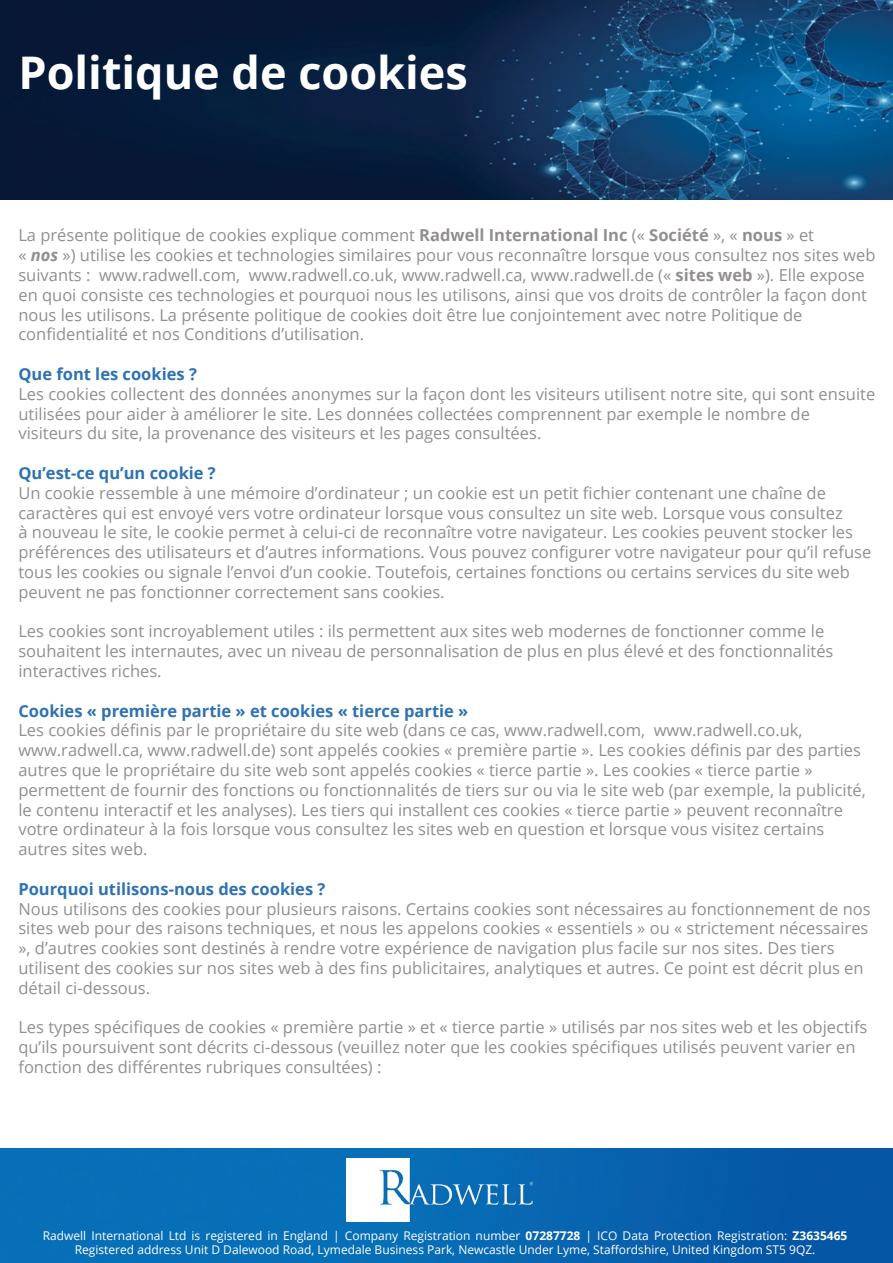
<style>
.page{position:relative;width:893px;height:1263px;background:#fff}
.page>*{position:absolute;margin:0;border:0;box-sizing:border-box;transform-origin:0 0}
.t1{font:700 45px "Open Sans";color:#fff}
.t2{font:16.5px/19.8px "Open Sans";color:#928e8f}
.t3{font:700 16.5px "Open Sans";color:#2d72b3}
.t4{font:12px/14.4px "Open Sans";color:#fff;text-align:center}
.s1{font-weight:700}
.s2{font-weight:700;font-style:italic}
</style>
<div class="page">
<img style="left:0;top:1148px;width:893px;height:115px">
<img style="left:346px;top:1158px;width:186px;height:64px">
<img style="left:0;top:0;width:893px;height:200px">
<h1 class="t1" style="left:18px;top:41px;width:451px">Politique de cookies</h1>
<p class="t2" style="left:18px;top:225px;width:858px">La présente politique de cookies explique comment <span class="s1">Radwell International Inc</span> (« <span class="s1">Société</span> », « <span class="s1">nous</span> » et<br>« <span class="s2">nos</span> ») utilise les cookies et technologies similaires pour vous reconnaître lorsque vous consultez nos sites web suivants : www.radwell.com, www.radwell.co.uk, www.radwell.ca, www.radwell.de (« <span class="s1">sites web</span> »). Elle expose en quoi consiste ces technologies et pourquoi nous les utilisons, ainsi que vos droits de contrôler la façon dont nous les utilisons. La présente politique de cookies doit être lue conjointement avec notre Politique de confidentialité et nos Conditions d’utilisation.</p>
<p class="t3" style="left:18px;top:362px;width:180px">Que font les cookies ?</p>
<p class="t2" style="left:18px;top:383px;width:858px">Les cookies collectent des données anonymes sur la façon dont les visiteurs utilisent notre site, qui sont ensuite utilisées pour aider à améliorer le site. Les données collectées comprennent par exemple le nombre de visiteurs du site, la provenance des visiteurs et les pages consultées.</p>
<p class="t3" style="left:18px;top:461px;width:199px">Qu’est-ce qu’un cookie ?</p>
<p class="t2" style="left:18px;top:482px;width:854px">Un cookie ressemble à une mémoire d’ordinateur ; un cookie est un petit fichier contenant une chaîne de caractères qui est envoyé vers votre ordinateur lorsque vous consultez un site web. Lorsque vous consultez<br>à nouveau le site, le cookie permet à celui-ci de reconnaître votre navigateur. Les cookies peuvent stocker les préférences des utilisateurs et d’autres informations. Vous pouvez configurer votre navigateur pour qu’il refuse tous les cookies ou signale l’envoi d’un cookie. Toutefois, certaines fonctions ou certains services du site web peuvent ne pas fonctionner correctement sans cookies.</p>
<p class="t2" style="left:18px;top:621px;width:816px">Les cookies sont incroyablement utiles : ils permettent aux sites web modernes de fonctionner comme le souhaitent les internautes, avec un niveau de personnalisation de plus en plus élevé et des fonctionnalités interactives riches.</p>
<p class="t3" style="left:18px;top:699px;width:451px">Cookies « première partie » et cookies « tierce partie »</p>
<p class="t2" style="left:18px;top:720px;width:849px">Les cookies définis par le propriétaire du site web (dans ce cas, www.radwell.com, www.radwell.co.uk, www.radwell.ca, www.radwell.de) sont appelés cookies « première partie ». Les cookies définis par des parties autres que le propriétaire du site web sont appelés cookies « tierce partie ». Les cookies « tierce partie » permettent de fournir des fonctions ou fonctionnalités de tiers sur ou via le site web (par exemple, la publicité, le contenu interactif et les analyses). Les tiers qui installent ces cookies « tierce partie » peuvent reconnaître votre ordinateur à la fois lorsque vous consultez les sites web en question et lorsque vous visitez certains autres sites web.</p>
<p class="t3" style="left:18px;top:877px;width:308px">Pourquoi utilisons-nous des cookies ?</p>
<p class="t2" style="left:18px;top:898px;width:854px">Nous utilisons des cookies pour plusieurs raisons. Certains cookies sont nécessaires au fonctionnement de nos sites web pour des raisons techniques, et nous les appelons cookies « essentiels » ou « strictement nécessaires », d’autres cookies sont destinés à rendre votre expérience de navigation plus facile sur nos sites. Des tiers utilisent des cookies sur nos sites web à des fins publicitaires, analytiques et autres. Ce point est décrit plus en détail ci-dessous.</p>
<p class="t2" style="left:18px;top:1017px;width:850px">Les types spécifiques de cookies « première partie » et « tierce partie » utilisés par nos sites web et les objectifs qu’ils poursuivent sont décrits ci-dessous (veuillez noter que les cookies spécifiques utilisés peuvent varier en fonction des différentes rubriques consultées) :</p>
<p class="t4" style="left:43px;top:1228px;width:806px">Radwell International Ltd is registered in England | Company Registration number <span class="s1">07287728</span> | ICO Data Protection Registration: <span class="s1">Z3635465<br></span>Registered address Unit D Dalewood Road, Lymedale Business Park, Newcastle Under Lyme, Staffordshire, United Kingdom ST5 9QZ.</p>
</div>
